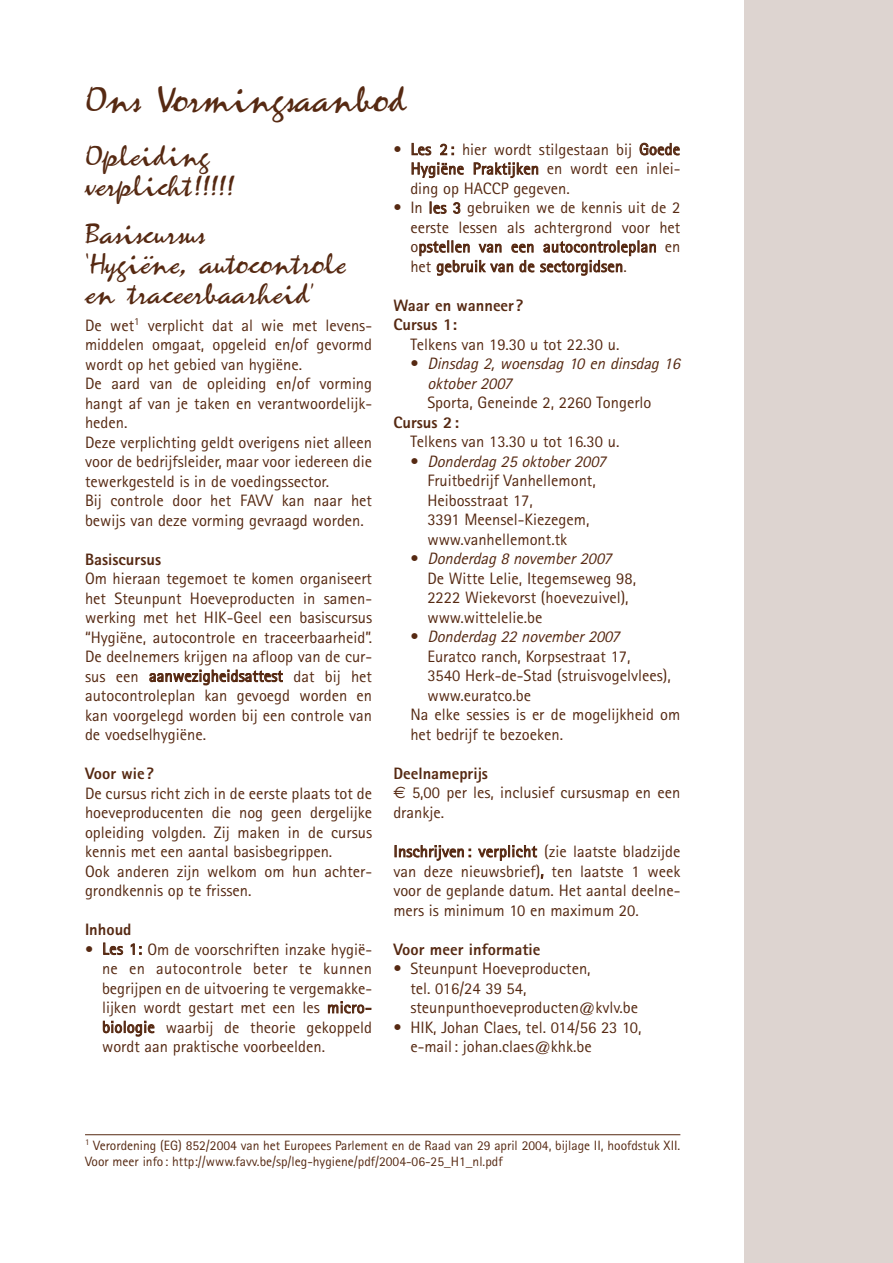
<style>
.page{position:relative;width:893px;height:1263px;background:#fff}
.page>*{position:absolute;margin:0;border:0;box-sizing:border-box;transform-origin:0 0}
.t1{font:37.5px "Zephyr Script";color:#562912}
.t2{font:30px/30px "Zephyr Script";color:#562912}
.t3{font:16.5px/19.5px "Rotis Sans Serif";color:#562912}
.t4{font:800 16.5px/19.5px "Rotis Sans Serif";color:#562912}
.t5{font:italic 16.5px/19.5px "Rotis Sans Serif";color:#562912}
.t6{font:13.5px/16.5px "Rotis Sans Serif";color:#562912}
.s1{font-style:normal}
.s2{font-style:italic}
.s3{font-weight:800}
.s4{font-family:"Euro Sans"}
</style>
<div class="page">
<div style="left:744px;top:0;width:149px;height:1263px;background:#ddd4d0"></div>
<hr style="left:85px;top:1134px;width:595px;height:1px;background:#562912">
<h1 class="t1" style="left:85px;top:76px;width:323px">Ons Vormingsaanbod</h1>
<h2 class="t2" style="left:85px;top:139px;width:152px">Opleiding verplicht!!!!!</h2>
<h2 class="t2" style="left:85px;top:217px;width:262px">Basiscursus<br>‘Hygiëne, autocontrole en traceerbaarheid’</h2>
<p class="t3" style="left:85px;top:317px;width:289px">De wet<sup>1</sup> verplicht dat al wie met levens&shy;middelen omgaat, opgeleid en/of gevormd wordt op het gebied van hygiëne.<br>De aard van de opleiding en/of vorming hangt af van je taken en verantwoordelijk&shy;heden.<br>Deze verplichting geldt overigens niet alleen voor de bedrijfsleider, maar voor iedereen die tewerkgesteld is in de voedingssector.<br>Bij controle door het FAVV kan naar het bewijs van deze vorming gevraagd worden.</p>
<p class="t4" style="left:85px;top:551px;width:78px">Basiscursus</p>
<p class="t3" style="left:85px;top:570px;width:289px;text-align:justify">Om hieraan tegemoet te komen organiseert het Steunpunt Hoeveproducten in samen&shy;werking met het HIK-Geel een basiscursus “Hygiëne, autocontrole en traceerbaarheid”.<br>De deelnemers krijgen na afloop van de cur&shy;sus een aanwezigheidsattest dat bij het autocontroleplan kan gevoegd worden en kan voorgelegd worden bij een controle van de voedselhygiëne.</p>
<p class="t4" style="left:85px;top:765px;width:71px">Voor wie?</p>
<p class="t3" style="left:85px;top:785px;width:289px">De cursus richt zich in de eerste plaats tot de hoeveproducenten die nog geen dergelijke opleiding volgden. Zij maken in de cursus kennis met een aantal basisbegrippen.<br>Ook anderen zijn welkom om hun achter&shy;grondkennis op te frissen.</p>
<p class="t4" style="left:85px;top:921px;width:48px">Inhoud</p>
<p class="t3" style="left:102px;top:941px;width:272px;text-align:justify;text-indent:-17px">• Les 1: Om de voorschriften inzake hygië&shy;ne en autocontrole beter te kunnen begrijpen en de uitvoering te vergemakke&shy;lijken wordt gestart met een les micro&shy;biologie waarbij de theorie gekoppeld wordt aan praktische voorbeelden.</p>
<p class="t3" style="left:410px;top:141px;width:272px;text-align:justify;text-indent:-17px">• Les 2 : hier wordt stilgestaan bij Goede Hygiëne Praktijken en wordt een inlei&shy;ding op HACCP gegeven.</p>
<p class="t3" style="left:410px;top:200px;width:272px;text-align:justify;text-indent:-17px">• In les 3 gebruiken we de kennis uit de 2 eerste lessen als achtergrond voor het opstellen van een autocontroleplan en het gebruik van de sectorgidsen.</p>
<p class="t4" style="left:393px;top:297px;width:132px">Waar en wanneer?<br>Cursus 1:</p>
<p class="t3" style="left:410px;top:336px;width:211px">Telkens van 19.30 u tot 22.30 u.</p>
<p class="t5" style="left:427px;top:356px;width:257px;text-indent:-17px"><span class="s1">•</span> Dinsdag 2, woensdag 10 en dinsdag 16 oktober 2007</p>
<p class="t3" style="left:427px;top:395px;width:226px">Sporta, Geneinde 2, 2260 Tongerlo</p>
<p class="t4" style="left:393px;top:414px;width:67px">Cursus 2:</p>
<p class="t3" style="left:410px;top:434px;width:211px">Telkens van 13.30 u tot 16.30 u.</p>
<p class="t3" style="left:427px;top:453px;width:183px;text-indent:-17px">• <span class="s2">Donderdag 25 oktober 2007<br></span>Fruitbedrijf Vanhellemont,<br>Heibosstraat 17,<br>3391 Meensel-Kiezegem, www.vanhellemont.tk</p>
<p class="t3" style="left:427px;top:551px;width:210px;text-indent:-17px">• <span class="s2">Donderdag 8 november 2007<br></span>De Witte Lelie, Itegemseweg 98,<br>2222 Wiekevorst (hoevezuivel), www.wittelelie.be</p>
<p class="t5" style="left:410px;top:629px;width:214px"><span class="s1">•</span> Donderdag 22 november 2007</p>
<p class="t3" style="left:427px;top:648px;width:205px">Euratco ranch, Korpsestraat 17,</p>
<p class="t3" style="left:427px;top:668px;width:245px">3540 Herk-de-Stad (struisvogelvlees),</p>
<p class="t3" style="left:427px;top:687px;width:105px">www.euratco.be</p>
<p class="t3" style="left:410px;top:707px;width:272px">Na elke sessies is er de mogelijkheid om</p>
<p class="t3" style="left:410px;top:726px;width:154px">het bedrijf te bezoeken.</p>
<p class="t3" style="left:393px;top:765px;width:289px"><span class="s3">Deelnameprijs<br></span><span class="s4">€</span> 5,00 per les, inclusief cursusmap en een drankje.</p>
<p class="t3" style="left:393px;top:843px;width:289px;text-align:justify">Inschrijven : verplicht (zie laatste bladzijde van deze nieuwsbrief), ten laatste 1 week voor de geplande datum. Het aantal deelne&shy;mers is minimum 10 en maximum 20.</p>
<p class="t4" style="left:393px;top:941px;width:149px">Voor meer informatie</p>
<p class="t3" style="left:410px;top:960px;width:229px;text-indent:-17px">• Steunpunt Hoeveproducten,<br>tel. 016/24 39 54, steunpunthoeveproducten@kvlv.be</p>
<p class="t3" style="left:410px;top:1019px;width:233px;text-indent:-17px">• HIK, Johan Claes, tel. 014/56 23 10, e-mail: johan.claes@khk.be</p>
<p class="t6" style="left:85px;top:1138px;width:597px"><sup>1</sup> Verordening (EG) 852/2004 van het Europees Parlement en de Raad van 29 april 2004, bijlage II, hoofdstuk XII.<br>Voor meer info: http://www.favv.be/sp/leg-hygiene/pdf/2004-06-25_H1_nl.pdf</p>
</div>
